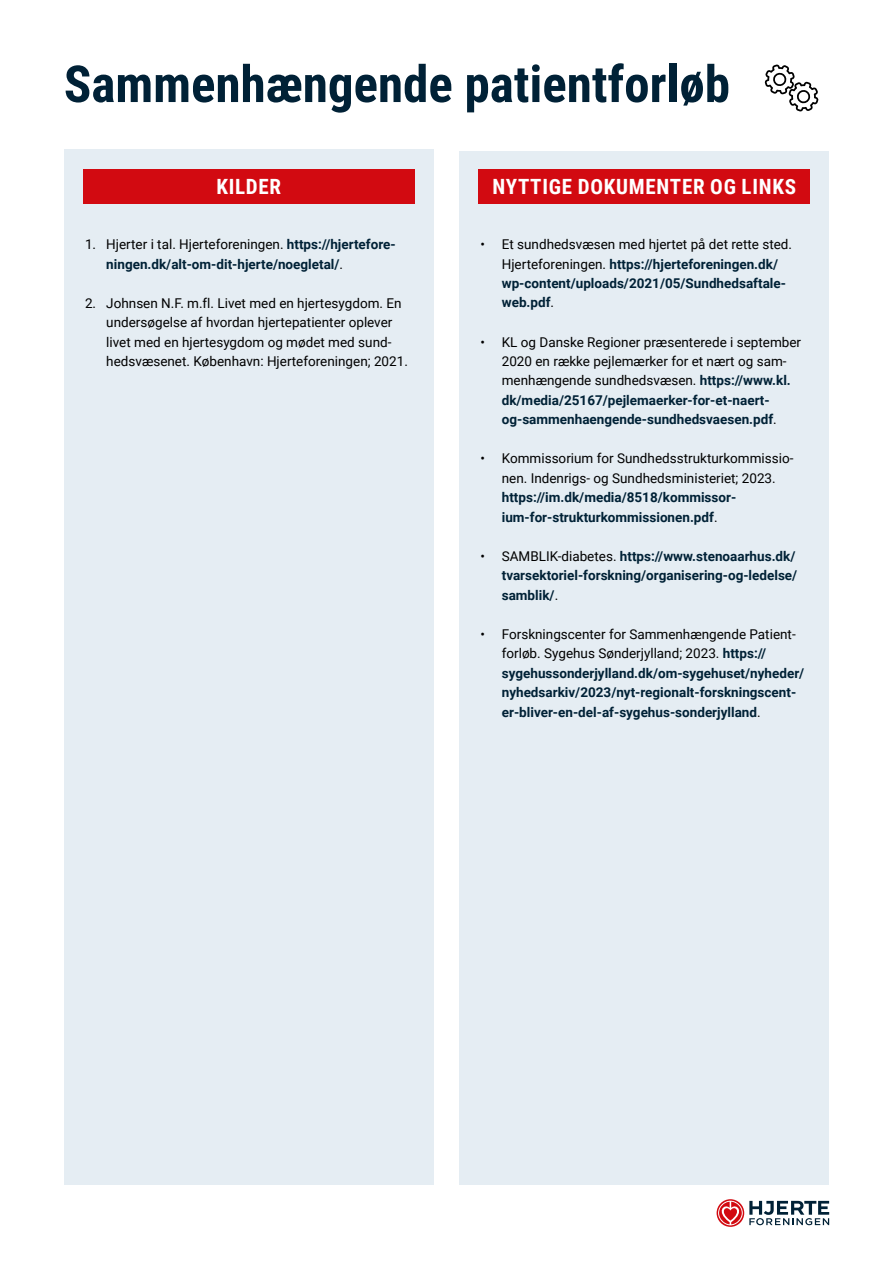
<style>
.page{position:relative;width:893px;height:1263px;background:#fff}
.page>*{position:absolute;margin:0;border:0;box-sizing:border-box;transform-origin:0 0}
.t1{font:700 51px "Roboto Condensed";color:#002136}
.t2{font:700 21px "Roboto Condensed";letter-spacing:.035em;color:#fff}
.t3{font:700 13.5px/19.5px "Roboto";color:#002136}
.t4{font:13.5px/19.5px "Roboto";color:#000}
.s1{font-weight:400;color:#000}
.s2{font-weight:700;color:#002136}
</style>
<div class="page">
<svg style="left:717px;top:1199px;width:112px;height:28px"></svg>
<div style="left:459px;top:152px;width:370px;height:1033px;background:#e5edf3"></div>
<div style="left:64px;top:150px;width:370px;height:1035px;background:#e5edf3"></div>
<div style="left:83px;top:169px;width:332px;height:34px;background:#d20a11"></div>
<div style="left:478px;top:169px;width:332px;height:34px;background:#d20a11"></div>
<svg style="left:765px;top:64px;width:53px;height:47px"></svg>
<h1 class="t1" style="left:64px;top:48px;width:668px">Sammenhængende patientforløb</h1>
<h2 class="t2" style="left:216px;top:172px;width:66px">KILDER</h2>
<h2 class="t2" style="left:492px;top:172px;width:305px">NYTTIGE DOKUMENTER OG LINKS</h2>
<p class="t3" style="left:106px;top:234px;width:291px;text-indent:-21px"><span class="s1">1. Hjerter i tal. Hjerteforeningen.</span> https://hjertefore&shy;ningen.dk/alt-om-dit-hjerte/noegletal/<span class="s1">.</span></p>
<p class="t4" style="left:106px;top:292px;width:303px;text-indent:-21px">2. Johnsen N.F. m.fl. Livet med en hjertesygdom. En undersøgelse af hvordan hjertepatienter oplever livet med en hjertesygdom og mødet med sund&shy;hedsvæsenet. København: Hjerteforeningen; 2021.</p>
<p class="t3" style="left:502px;top:234px;width:292px;text-indent:-21px"><span class="s1">• Et sundhedsvæsen med hjertet på det rette sted.<br>Hjerteforeningen.</span> https://hjerteforeningen.dk/ wp-content/uploads/2021/05/Sundhedsaftale&shy;web.pdf<span class="s1">.</span></p>
<p class="t4" style="left:502px;top:331px;width:301px;text-indent:-21px">• KL og Danske Regioner præsenterede i september 2020 en række pejlemærker for et nært og sam&shy;menhængende sundhedsvæsen. <span class="s2">https://www.kl. dk/media/25167/pejlemaerker-for-et-naert&shy;og-sammenhaengende-sundhedsvaesen.pdf</span>.</p>
<p class="t4" style="left:480px;top:448px;width:314px;text-align:center">• Kommissorium for Sundhedsstrukturkommissio&shy;nen. Indenrigs- og Sundhedsministeriet; 2023.</p>
<p class="t3" style="left:502px;top:487px;width:236px">https://im.dk/media/8518/kommissor&shy;ium-for-strukturkommissionen.pdf<span class="s1">.</span></p>
<p class="t3" style="left:502px;top:546px;width:297px;text-indent:-21px"><span class="s1">• SAMBLIK-diabetes.</span> https://www.stenoaarhus.dk/ tvarsektoriel-forskning/organisering-og-ledelse/ samblik/<span class="s1">.</span></p>
<p class="t3" style="left:502px;top:624px;width:304px;text-indent:-21px"><span class="s1">• Forskningscenter for Sammenhængende Patient&shy;forløb. Sygehus Sønderjylland; 2023.</span> https:// sygehussonderjylland.dk/om-sygehuset/nyheder/ nyhedsarkiv/2023/nyt-regionalt-forskningscent&shy;er-bliver-en-del-af-sygehus-sonderjylland<span class="s1">.</span></p>
</div>
